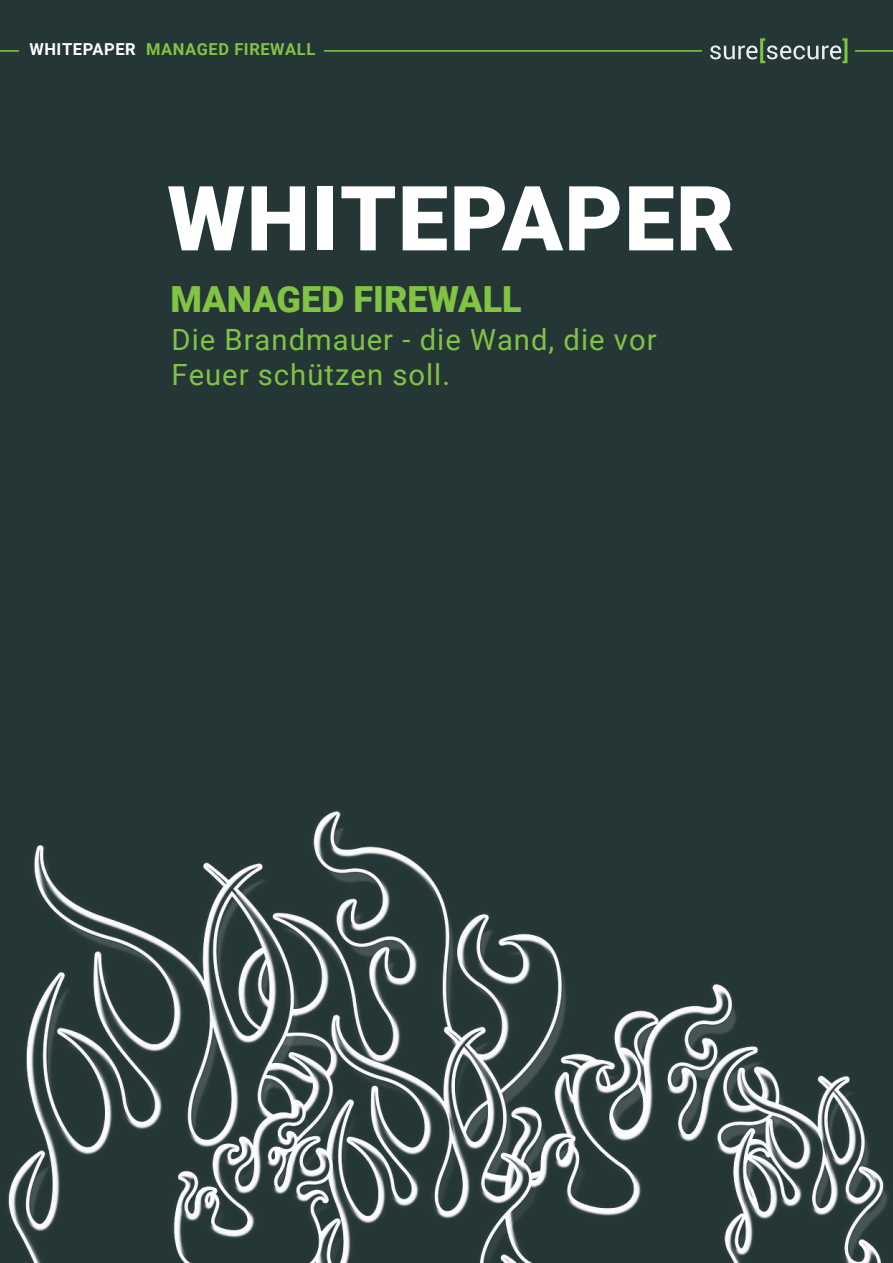
<style>
.page{position:relative;width:893px;height:1263px;background:#253637}
.page>*{position:absolute;margin:0;border:0;box-sizing:border-box;transform-origin:0 0}
.t1{font:900 90px "Roboto";letter-spacing:.015em;color:#fff}
.t2{font:900 36px "Roboto";color:#81c343}
.t3{font:29.25px/35.1px "Roboto";letter-spacing:.035em;color:#81c343}
.t4{font:700 16.5px "Roboto";letter-spacing:.035em;color:#81c343}
.s1{color:#fff}
</style>
<div class="page">
<img style="left:8px;top:811px;width:880px;height:452px">
<hr style="left:0;top:50px;width:893px;height:2px;background:#81c343">
<div style="left:19px;top:29px;width:305px;height:35px;background:#253637"></div>
<div style="left:703px;top:34px;width:152px;height:34px;background:#253637"></div>
<svg style="left:710px;top:38px;width:137px;height:25px"></svg>
<p class="t4" style="left:29px;top:38px;width:287px"><span class="s1">WHITEPAPER</span> MANAGED FIREWALL</p>
<h1 class="t1" style="left:167px;top:155px;width:569px">WHITEPAPER</h1>
<p class="t2" style="left:170px;top:274px;width:353px">MANAGED FIREWALL</p>
<p class="t3" style="left:171px;top:321px;width:487px">Die Brandmauer - die Wand, die vor<br>Feuer schützen soll.</p>
</div>
